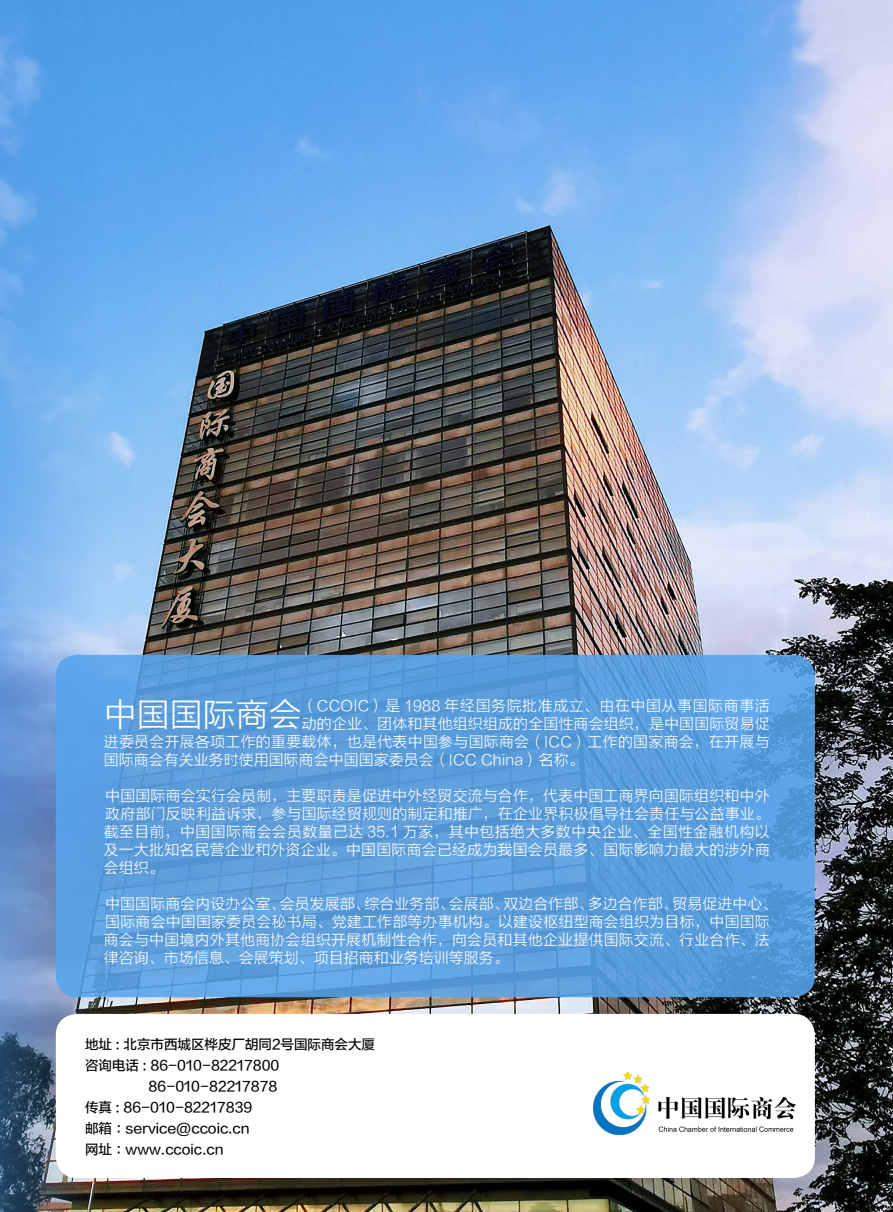
<style>
.page{position:relative;width:893px;height:1212px;background:#fff}
.page>*{position:absolute;margin:0;border:0;box-sizing:border-box;transform-origin:0 0}
.t1{font:33px "FZLTXHK";color:#fff}
.t2{font:15px/18px "FZLTXHK";letter-spacing:.01em;color:#fff;text-align:justify}
.t3{font:15px "FZLTXHK";letter-spacing:.035em;color:#fff}
.说明{font:13.5px/21px "FZLTZHUNHK GBK1 0";color:#000}
</style>
<div class="page">
<img style="left:0;top:0;width:893px;height:1212px">
<div style="left:56px;top:1014px;width:759px;height:164px;background:#fff;border-radius:21px"></div>
<img style="left:594px;top:1072px;width:201px;height:62px">
<svg style="left:56px;top:655px;width:759px;height:342px;background:#5b9ddc"></svg>
<p class="t1" style="left:104px;top:697px;width:199px">中国国际商会</p>
<p class="t3" style="left:302px;top:697px;width:469px">（CCOIC）是 1988 年经国务院批准成立、由在中国从事国际商事活</p>
<p class="t2" style="left:302px;top:715px;width:469px">动的企业、团体和其他组织组成的全国性商会组织，是中国国际贸易促</p>
<p class="t2" style="left:104px;top:733px;width:667px">进委员会开展各项工作的重要载体，也是代表中国参与国际商会（ICC）工作的国家商会，在开展与</p>
<p class="t2" style="left:104px;top:751px;width:481px">国际商会有关业务时使用国际商会中国国家委员会（ICC China）名称。</p>
<p class="t2" style="left:104px;top:787px;width:668px">中国国际商会实行会员制，主要职责是促进中外经贸交流与合作，代表中国工商界向国际组织和中外政府部门反映利益诉求，参与国际经贸规则的制定和推广，在企业界积极倡导社会责任与公益事业。截至目前，中国国际商会会员数量已达 35.1 万家，其中包括绝大多数中央企业、全国性金融机构以及一大批知名民营企业和外资企业。中国国际商会已经成为我国会员最多、国际影响力最大的涉外商会组织。</p>
<p class="t2" style="left:104px;top:895px;width:675px;text-align:left">中国国际商会内设办公室、会员发展部、综合业务部、会展部、双边合作部、多边合作部、贸易促进中心、国际商会中国国家委员会秘书局、党建工作部等办事机构。以建设枢纽型商会组织为目标，中国国际商会与中国境内外其他商协会组织开展机制性合作，向会员和其他企业提供国际交流、行业合作、法律咨询、市场信息、会展策划、项目招商和业务培训等服务。</p>
<p class="说明" style="left:85px;top:1034px;width:292px">地址 : 北京市西城区桦皮厂胡同2号国际商会大厦</p>
<p class="说明" style="left:85px;top:1055px;width:196px">咨询电话 : 86-010-82217800</p>
<p class="说明" style="left:149px;top:1076px;width:130px">86-010-82217878</p>
<p class="说明" style="left:85px;top:1097px;width:169px">传真 : 86-010-82217839邮箱：service@ccoic.cn</p>
<p class="说明" style="left:85px;top:1139px;width:140px">网址：www.ccoic.cn</p>
</div>
